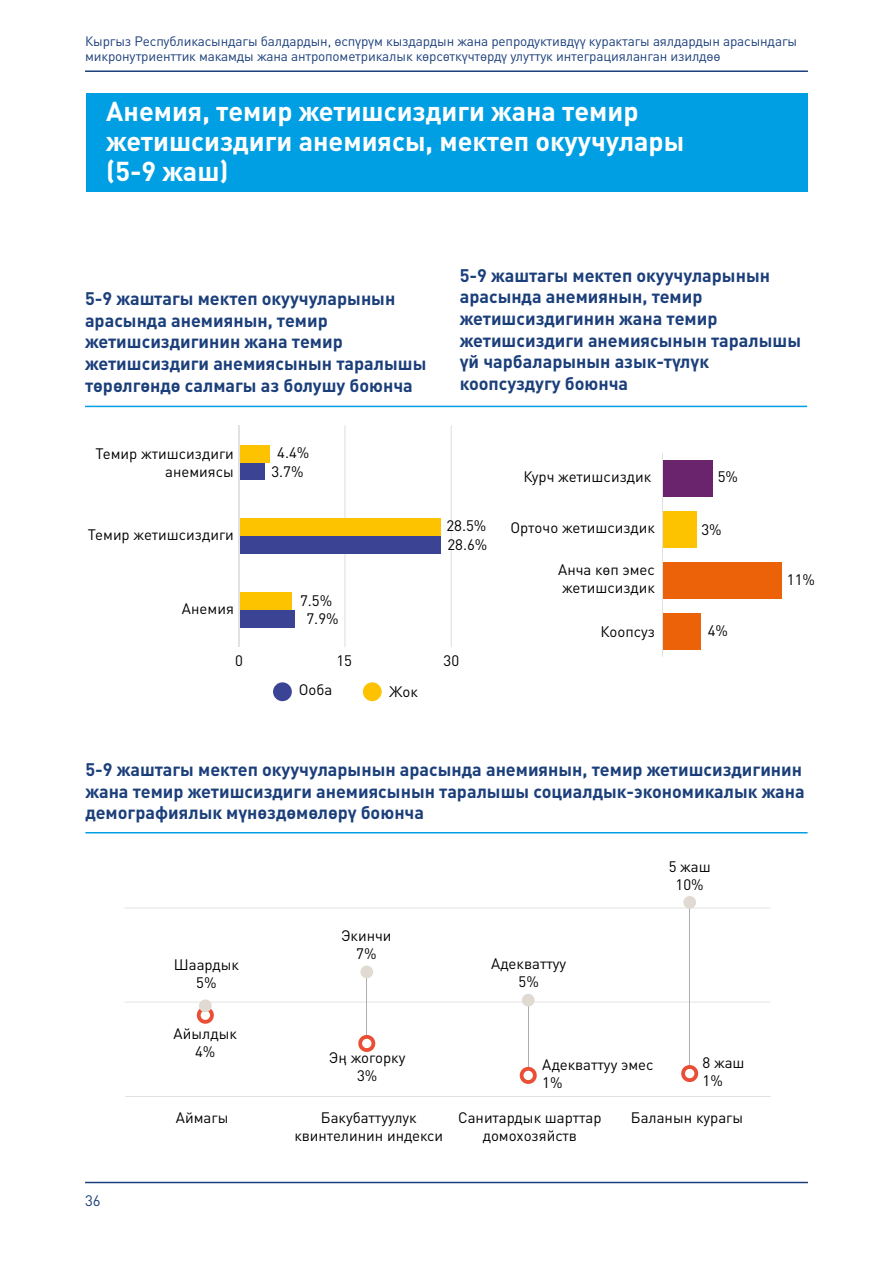
<style>
.page{position:relative;width:893px;height:1263px;background:#fff}
.page>*{position:absolute;margin:0;border:0;box-sizing:border-box;transform-origin:0 0}
.t1{font:700 27px/30px "DIN Pro";color:#fff}
.t2{font:700 18px/21.6px "DIN Pro";color:#1b3f7b}
.t3{font:15px/18px "DIN Pro";color:#000;text-align:center}
.t4{font:15px "DIN Pro";color:#1b3f7b}
.t5{font:13.5px/15px "DIN Pro";letter-spacing:-.01em;color:#1b3f7b}
</style>
<div class="page">
<hr style="left:85px;top:70px;width:723px;height:2px;background:#1b3f7b">
<hr style="left:85px;top:1182px;width:723px;height:1px;background:#1b3f7b">
<div style="left:663px;top:613px;width:38px;height:36px;background:#eb6209"></div>
<div style="left:663px;top:562px;width:119px;height:36px;background:#eb6209"></div>
<div style="left:663px;top:460px;width:49px;height:36px;background:#6a246d"></div>
<div style="left:663px;top:511px;width:33px;height:36px;background:#fdc300"></div>
<hr style="left:662px;top:453px;width:1px;height:204px;background:#e2e1e1">
<hr style="left:344px;top:425px;width:1px;height:222px;background:#e2e1e1">
<hr style="left:451px;top:425px;width:1px;height:222px;background:#e2e1e1">
<div style="left:239px;top:610px;width:56px;height:18px;background:#3b4395"></div>
<div style="left:239px;top:536px;width:202px;height:18px;background:#3b4395"></div>
<div style="left:239px;top:462px;width:26px;height:18px;background:#3b4395"></div>
<div style="left:239px;top:592px;width:53px;height:18px;background:#fdc300"></div>
<div style="left:239px;top:519px;width:202px;height:17px;background:#fdc300"></div>
<div style="left:239px;top:445px;width:31px;height:17px;background:#fdc300"></div>
<hr style="left:238px;top:425px;width:1px;height:222px;background:#e2e1e1">
<div style="left:273px;top:682px;width:19px;height:19px;background:#3b4395;border-radius:50%"></div>
<div style="left:363px;top:682px;width:19px;height:19px;background:#fdc300;border-radius:50%"></div>
<hr style="left:125px;top:1001px;width:645px;height:1px;background:#e2e1e1">
<hr style="left:125px;top:907px;width:645px;height:1px;background:#e2e1e1">
<hr style="left:125px;top:1096px;width:645px;height:1px;background:#e2e1e1">
<hr style="left:689px;top:902px;width:1px;height:171px;background:#afacab">
<hr style="left:528px;top:1000px;width:1px;height:75px;background:#afacab">
<hr style="left:366px;top:972px;width:1px;height:71px;background:#afacab">
<svg style="left:197px;top:1008px;width:17px;height:16px"></svg>
<svg style="left:358px;top:1035px;width:17px;height:17px"></svg>
<svg style="left:520px;top:1067px;width:17px;height:17px"></svg>
<svg style="left:681px;top:1065px;width:17px;height:17px"></svg>
<div style="left:199px;top:999px;width:13px;height:13px;background:#e1dad3;border-radius:50%"></div>
<div style="left:360px;top:965px;width:13px;height:13px;background:#e1dad3;border-radius:50%"></div>
<div style="left:522px;top:994px;width:13px;height:12px;background:#e1dad3;border-radius:50%"></div>
<div style="left:683px;top:896px;width:13px;height:13px;background:#e1dad3;border-radius:50%"></div>
<div style="left:86px;top:94px;width:721px;height:98px;background:#009fe3"></div>
<hr style="left:85px;top:406px;width:722px;height:1px;background:#009fe3">
<hr style="left:85px;top:832px;width:722px;height:1px;background:#009fe3">
<p class="t5" style="left:85px;top:32px;width:714px">Кыргыз Республикасындагы балдардын, өспүрүм кыздардын жана репродуктивдүү курактагы аялдардын арасындагы микронутриенттик макамды жана антропометрикалык көрсөткүчтөрдү улуттук интеграцияланган изилдөө</p>
<h1 class="t1" style="left:106px;top:93px;width:579px">Анемия, темир жетишсиздиги жана темир жетишсиздиги анемиясы, мектеп окуучулары (5-9 жаш)</h1>
<p class="t2" style="left:85px;top:286px;width:343px">5-9 жаштагы мектеп окуучуларынын арасында анемиянын, темир жетишсиздигинин жана темир жетишсиздиги анемиясынын таралышы төрөлгөндө салмагы аз болушу боюнча</p>
<p class="t3" style="left:96px;top:443px;width:140px;text-align:right">Темир жтишсиздиги анемиясы</p>
<p class="t3" style="left:88px;top:524px;width:147px">Темир жетишсиздиги</p>
<p class="t3" style="left:182px;top:598px;width:53px">Анемия</p>
<p class="t3" style="left:271px;top:442px;width:40px">4.4%<br>3.7%</p>
<p class="t3" style="left:300px;top:590px;width:40px">7.5%<br>7.9%</p>
<p class="t2" style="left:460px;top:262px;width:343px">5-9 жаштагы мектеп окуучуларынын арасында анемиянын, темир жетишсиздигинин жана темир жетишсиздиги анемиясынын таралышы үй чарбаларынын азык-түлүк коопсуздугу боюнча</p>
<p class="t3" style="left:446px;top:515px;width:41px">28.5%</p>
<p class="t3" style="left:447px;top:534px;width:41px">28.6%</p>
<p class="t3" style="left:523px;top:466px;width:129px">Курч жетишсиздик</p>
<p class="t3" style="left:510px;top:517px;width:146px">Орточо жетишсиздик</p>
<p class="t3" style="left:558px;top:559px;width:98px;text-align:left">Анча көп эмес жетишсиздик</p>
<p class="t3" style="left:600px;top:621px;width:56px">Коопсуз</p>
<p class="t3" style="left:718px;top:466px;width:22px">5%</p>
<p class="t3" style="left:701px;top:519px;width:22px">3%</p>
<p class="t3" style="left:708px;top:620px;width:22px">4%</p>
<p class="t3" style="left:787px;top:569px;width:30px">11%</p>
<p class="t3" style="left:235px;top:650px;width:9px">0</p>
<p class="t3" style="left:336px;top:651px;width:17px">15</p>
<p class="t3" style="left:444px;top:650px;width:17px">30</p>
<p class="t3" style="left:299px;top:679px;width:35px">Ооба</p>
<p class="t3" style="left:389px;top:681px;width:30px">Жок</p>
<p class="t2" style="left:85px;top:757px;width:721px">5-9 жаштагы мектеп окуучуларынын арасында анемиянын, темир жетишсиздигинин жана темир жетишсиздиги анемиясынын таралышы социалдык-экономикалык жана демографиялык мүнөздөмөлөрү боюнча</p>
<p class="t3" style="left:174px;top:954px;width:67px">Шаардык<br>5%</p>
<p class="t3" style="left:174px;top:1023px;width:65px">Айылдык<br>4%</p>
<p class="t3" style="left:341px;top:925px;width:52px">Экинчи<br>7%</p>
<p class="t3" style="left:491px;top:953px;width:77px">Адекваттуу<br>5%</p>
<p class="t3" style="left:669px;top:856px;width:44px">5 жаш<br>10%</p>
<p class="t3" style="left:329px;top:1047px;width:78px">Эң жогорку<br>3%</p>
<p class="t3" style="left:542px;top:1054px;width:113px;text-align:left">Адекваттуу эмес<br>1%</p>
<p class="t3" style="left:702px;top:1052px;width:44px;text-align:left">8 жаш<br>1%</p>
<p class="t4" style="left:85px;top:1188px;width:17px">36</p>
<p class="t3" style="left:176px;top:1107px;width:54px">Аймагы</p>
<p class="t3" style="left:294px;top:1107px;width:150px">Бакубаттуулук квинтелинин индекси</p>
<p class="t3" style="left:458px;top:1107px;width:145px">Санитардык шарттар домохозяйств</p>
<p class="t3" style="left:631px;top:1107px;width:114px">Баланын курагы</p>
</div>
